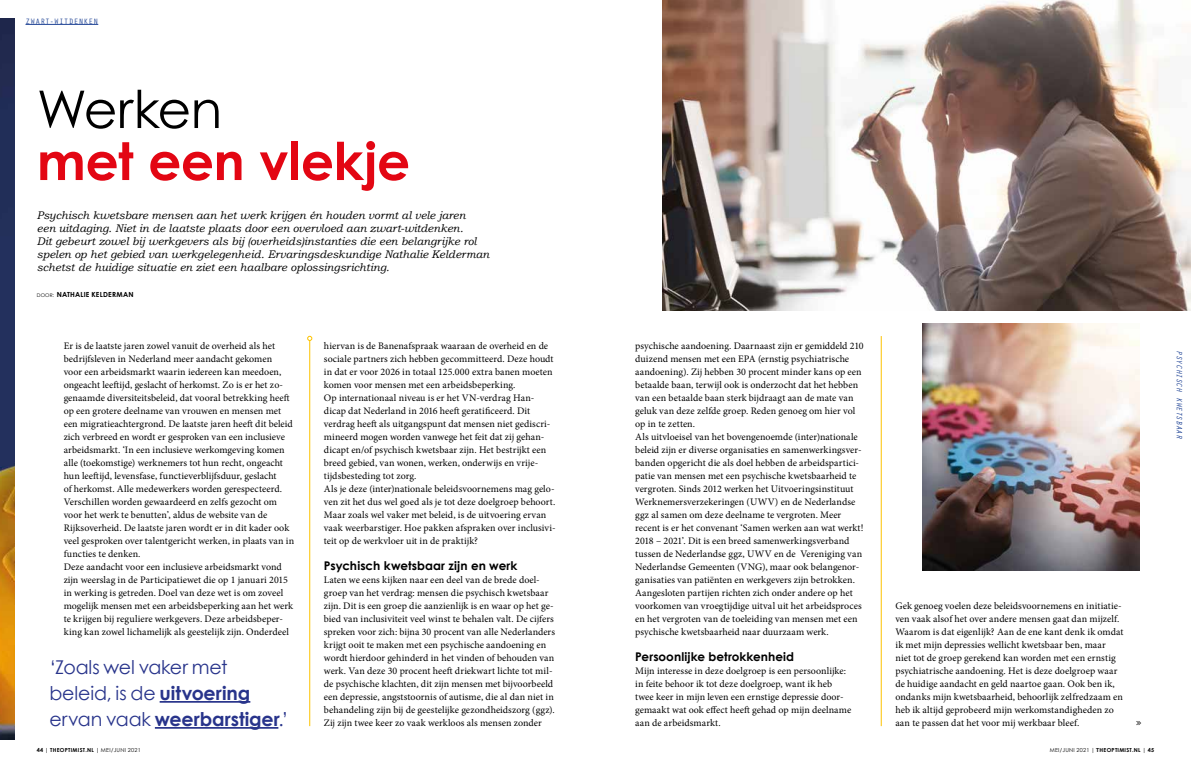
<style>
.page{position:relative;width:1191px;height:774px;background:#fff}
.page>*{position:absolute;margin:0;border:0;box-sizing:border-box;transform-origin:0 0}
.t1{font:700 52px "Century Gothic";letter-spacing:-.01em;color:#e30613}
.t2{font:52px "Century Gothic";letter-spacing:-.015em;color:#000}
.t3{font:19px/26px "Century Gothic";letter-spacing:-.01em;color:#28348b}
.t4{font:700 12px "Century Gothic";letter-spacing:.005em;color:#000}
.t5{font:italic 11px/13px "Bookman Old Style";color:#000}
.t6{font:10px/13px "Minion Pro";color:#000}
.t7{font:9px "Orator Std";color:#000}
.t8{font:italic 8px "Orator Std";letter-spacing:-.01em;color:#1f4395}
.t9{font:8px "Orator Std";letter-spacing:.015em;color:#1f4395}
.t10{font:700 7px "Century Gothic";letter-spacing:.02em;color:#000}
.t11{font:700 5.5px "Century Gothic";letter-spacing:.05em;color:#000}
.s1{font-weight:400;font-size:5px}
.s2{font-weight:700}
.s3{font-weight:400}
.s4{font-family:"Vectora LT Std"}
</style>
<div class="page">
<hr style="left:26px;top:24px;width:72px;height:1px;background:#1f4395">
<hr style="left:160px;top:701px;width:90px;height:2px;background:#28348b">
<hr style="left:155px;top:727px;width:123px;height:2px;background:#28348b">
<img style="left:662px;top:0;width:529px;height:310px">
<img style="left:922px;top:323px;width:218px;height:247px">
<hr style="left:309px;top:341px;width:1px;height:385px;background:#fdc300">
<svg style="left:307px;top:336px;width:5px;height:5px"></svg>
<hr style="left:881px;top:336px;width:1px;height:390px;background:#fdc300">
<img style="left:0;top:18px;width:14px;height:721px">
<p class="t9" style="left:26px;top:15px;width:74px">ZWART-WITDENKEN</p>
<h1 class="t2" style="left:37px;top:73px;width:187px">Werken</h1>
<h1 class="t1" style="left:37px;top:122px;width:375px">met een vlekje</h1>
<p class="t5" style="left:37px;top:209px;width:454px">Psychisch kwetsbare mensen aan het werk krijgen én houden vormt al vele jaren<br>een uitdaging. Niet in de laatste plaats door een overvloed aan zwart-witdenken.<br>Dit gebeurt zowel bij werkgevers als bij (overheids)instanties die een belangrijke rol spelen op het gebied van werkgelegenheid. Ervaringsdeskundige Nathalie Kelderman schetst de huidige situatie en ziet een haalbare oplossingsrichting.</p>
<p class="t10" style="left:37px;top:289px;width:98px"><span class="s1">DOOR:</span> NATHALIE KELDERMAN</p>
<p class="t6" style="left:64px;top:339px;width:213px">Er is de laatste jaren zowel vanuit de overheid als het</p>
<p class="t6" style="left:64px;top:352px;width:232px">bedrijfsleven in Nederland meer aandacht gekomen<br>voor een arbeidsmarkt waarin iedereen kan meedoen, ongeacht leeftijd, geslacht of herkomst. Zo is er het zo&shy;genaamde diversiteitsbeleid, dat vooral betrekking heeft op een grotere deelname van vrouwen en mensen met een migratieachtergrond. De laatste jaren heeft dit beleid zich verbreed en wordt er gesproken van een inclusieve arbeidsmarkt. ‘In een inclusieve werkomgeving komen alle (toekomstige) werknemers tot hun recht, ongeacht hun leeftijd, levensfase, functieverblijfsduur, geslacht<br>of herkomst. Alle medewerkers worden gerespecteerd.<br>Verschillen worden gewaardeerd en zelfs gezocht om voor het werk te benutten’, aldus de website van de Rijksoverheid. De laatste jaren wordt er in dit kader ook veel gesproken over talentgericht werken, in plaats van in functies te denken.<br>Deze aandacht voor een inclusieve arbeidsmarkt vond zijn weerslag in de Participatiewet die op 1 januari 2015 in werking is getreden. Doel van deze wet is om zoveel mogelijk mensen met een arbeidsbeperking aan het werk te krijgen bij reguliere werkgevers. Deze arbeidsbeper&shy;king kan zowel lichamelijk als geestelijk zijn. Onderdeel</p>
<h2 class="t3" style="left:49px;top:654px;width:240px">‘Zoals wel vaker met beleid, is de <span class="s2">uitvoering </span>ervan vaak <span class="s2">weerbarstiger</span>.’</h2>
<p class="t6" style="left:324px;top:339px;width:233px">hiervan is de Banenafspraak waaraan de overheid en de sociale partners zich hebben gecommitteerd. Deze houdt in dat er voor 2026 in totaal 125.000 extra banen moeten komen voor mensen met een arbeidsbeperking.<br>Op internationaal niveau is er het VN-verdrag Han&shy;dicap dat Nederland in 2016 heeft geratificeerd. Dit verdrag heeft als uitgangspunt dat mensen niet gediscri&shy;mineerd mogen worden vanwege het feit dat zij gehan&shy;dicapt en/of psychisch kwetsbaar zijn. Het bestrijkt een breed gebied, van wonen, werken, onderwijs en vrije&shy;tijdsbesteding tot zorg.<br>Als je deze (inter)nationale beleidsvoornemens mag gelo&shy;ven zit het dus wel goed als je tot deze doelgroep behoort.<br>Maar zoals wel vaker met beleid, is de uitvoering ervan vaak weerbarstiger. Hoe pakken afspraken over inclusivi&shy;teit op de werkvloer uit in de praktijk?</p>
<p class="t4" style="left:324px;top:557px;width:195px">Psychisch kwetsbaar zijn en werk</p>
<p class="t6" style="left:324px;top:573px;width:233px">Laten we eens kijken naar een deel van de brede doel&shy;groep van het verdrag: mensen die psychisch kwetsbaar zijn. Dit is een groep die aanzienlijk is en waar op het ge&shy;bied van inclusiviteit veel winst te behalen valt. De cijfers spreken voor zich: bijna 30 procent van alle Nederlanders krijgt ooit te maken met een psychische aandoening en wordt hierdoor gehinderd in het vinden of behouden van werk. Van deze 30 procent heeft driekwart lichte tot mil&shy;de psychische klachten, dit zijn mensen met bijvoorbeeld een depressie, angststoornis of autisme, die al dan niet in behandeling zijn bij de geestelijke gezondheidszorg (ggz).<br>Zij zijn twee keer zo vaak werkloos als mensen zonder</p>
<p class="t6" style="left:635px;top:339px;width:230px">psychische aandoening. Daarnaast zijn er gemiddeld 210 duizend mensen met een EPA (ernstig psychiatrische aandoening). Zij hebben 30 procent minder kans op een betaalde baan, terwijl ook is onderzocht dat het hebben van een betaalde baan sterk bijdraagt aan de mate van geluk van deze zelfde groep. Reden genoeg om hier vol op in te zetten.<br>Als uitvloeisel van het bovengenoemde (inter)nationale beleid zijn er diverse organisaties en samenwerkingsver&shy;banden opgericht die als doel hebben de arbeidspartici&shy;patie van mensen met een psychische kwetsbaarheid te vergroten. Sinds 2012 werken het Uitvoeringsinstituut Werknemersverzekeringen (UWV) en de Nederlandse ggz al samen om deze deelname te vergroten. Meer recent is er het convenant ‘Samen werken aan wat werkt!<br>2018 – 2021’. Dit is een breed samenwerkingsverband tussen de Nederlandse ggz, UWV en de Vereniging van Nederlandse Gemeenten (VNG), maar ook belangenor&shy;ganisaties van patiënten en werkgevers zijn betrokken.<br>Aangesloten partijen richten zich onder andere op het voorkomen van vroegtijdige uitval uit het arbeidsproces en het vergroten van de toeleiding van mensen met een psychische kwetsbaarheid naar duurzaam werk.</p>
<p class="t4" style="left:635px;top:648px;width:160px">Persoonlijke betrokkenheid</p>
<p class="t6" style="left:635px;top:664px;width:218px">Mijn interesse in deze doelgroep is een persoonlijke: in feite behoor ik tot deze doelgroep, want ik heb twee keer in mijn leven een ernstige depressie door&shy;gemaakt wat ook effect heeft gehad op mijn deelname aan de arbeidsmarkt.</p>
<p class="t6" style="left:895px;top:599px;width:230px">Gek genoeg voelen deze beleidsvoornemens en initiatie&shy;ven vaak alsof het over andere mensen gaat dan mijzelf.<br>Waarom is dat eigenlijk? Aan de ene kant denk ik omdat ik met mijn depressies wellicht kwetsbaar ben, maar niet tot de groep gerekend kan worden met een ernstig psychiatrische aandoening. Het is deze doelgroep waar de huidige aandacht en geld naartoe gaan. Ook ben ik, ondanks mijn kwetsbaarheid, behoorlijk zelfredzaam en heb ik altijd geprobeerd mijn werkomstandigheden zo aan te passen dat het voor mij werkbaar bleef.</p>
<p class="t7" style="left:1136px;top:717px;width:7px">»</p>
<p class="t11" style="left:37px;top:746px;width:105px">44 <span class="s3">|</span> THEOPTIMIST.NL <span class="s3">| MEI/JUNI 2021</span></p>
<p class="t11" style="left:1049px;top:746px;width:106px"><span class="s3">MEI/JUNI 2021 |</span> <span class="s4">T</span>HEOPTIMIST.NL <span class="s3">|</span> 45</p>
<p class="t8" style="left:1185px;top:350px;width:91px;rotate:90deg">PSYCHISCH KWETSBAAR</p>
</div>
